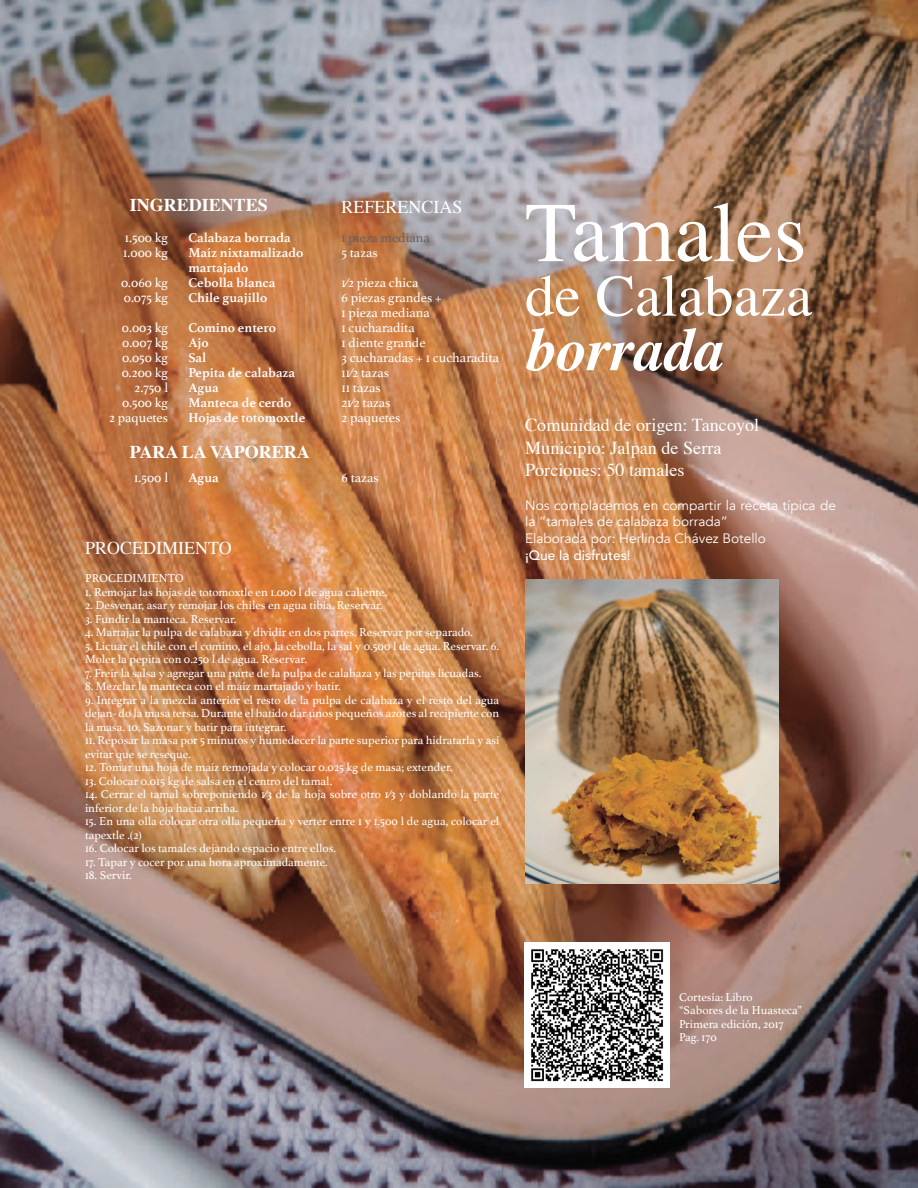
<style>
.page{position:relative;width:918px;height:1188px;background:#fff}
.page>*{position:absolute;margin:0;border:0;box-sizing:border-box;transform-origin:0 0}
.t1{font:84.9px "Times";color:#fff}
.t2{font:italic 700 60.6px "Times";color:#fff}
.t3{font:59.1px "Times";color:#fff}
.t4{font:18.15px/22.6px "Times";color:#fff}
.t5{font:700 18px "Times";color:#fff}
.t6{font:18px "Times";color:#fff}
.t7{font:13.65px/16.6px "Avenir";color:#fff}
.t8{font:500 13.65px "Avenir";color:#fff}
.t9{font:13.5px/15px "Athelas";color:#fff}
.t10{font:700 13.5px/15px "Athelas";color:#fff}
.t11{font:13.5px "Athelas";color:#636366}
.t12{font:12px/13.5px "Athelas";color:#fff}
</style>
<div class="page">
<img style="left:0;top:0;width:918px;height:1188px">
<img style="left:524px;top:943px;width:145px;height:145px">
<img style="left:525px;top:579px;width:253px;height:304px">
<h3 class="t5" style="left:130px;top:188px;width:140px">INGREDIENTES</h3>
<p class="t9" style="left:123px;top:230px;width:46px">1.500 kg<br>1.000 kg</p>
<p class="t9" style="left:121px;top:275px;width:49px">0.060 kg<br>0.075 kg</p>
<p class="t9" style="left:109px;top:320px;width:61px;text-align:right">0.003 kg<br>0.007 kg<br>0.050 kg<br>0.200 kg<br>2.750 l<br>0.500 kg<br>2 paquetes</p>
<p class="t10" style="left:188px;top:230px;width:116px">Calabaza borrada<br>Maíz nixtamalizado martajado<br>Cebolla blanca<br>Chile guajillo</p>
<p class="t10" style="left:188px;top:320px;width:118px">Comino entero<br>Ajo<br>Sal<br>Pepita de calabaza<br>Agua<br>Manteca de cerdo<br>Hojas de totomoxtle</p>
<h3 class="t5" style="left:130px;top:434px;width:182px">PARA LA VAPORERA</h3>
<p class="t9" style="left:134px;top:470px;width:35px">1.500 l</p>
<p class="t10" style="left:188px;top:470px;width:32px">Agua</p>
<h3 class="t6" style="left:341px;top:190px;width:123px">REFERENCIAS</h3>
<p class="t11" style="left:341px;top:227px;width:90px">1 pieza mediana</p>
<p class="t9" style="left:341px;top:245px;width:38px">5 tazas</p>
<p class="t9" style="left:341px;top:275px;width:159px">1⁄2 pieza chica<br>6 piezas grandes +<br>1 pieza mediana<br>1 cucharadita<br>1 diente grande<br>3 cucharadas + 1 cucharadita<br>11⁄2 tazas<br>11 tazas<br>21⁄2 tazas<br>2 paquetes</p>
<p class="t9" style="left:341px;top:470px;width:39px">6 tazas</p>
<h3 class="t6" style="left:85px;top:531px;width:148px">PROCEDIMIENTO</h3>
<p class="t12" style="left:85px;top:571px;width:100px">PROCEDIMIENTO</p>
<p class="t12" style="left:85px;top:585px;width:304px">1. Remojar las hojas de totomoxtle en 1.000 l de agua caliente.</p>
<p class="t12" style="left:85px;top:598px;width:299px">2. Desvenar, asar y remojar los chiles en agua tibia. Reservar.</p>
<p class="t12" style="left:85px;top:612px;width:153px">3. Fundir la manteca. Reservar.</p>
<p class="t12" style="left:85px;top:625px;width:389px">4. Martajar la pulpa de calabaza y dividir en dos partes. Reservar por separado.</p>
<p class="t12" style="left:85px;top:639px;width:416px">5. Licuar el chile con el comino, el ajo, la cebolla, la sal y 0.500 l de agua. Reservar. 6.<br>Moler la pepita con 0.250 l de agua. Reservar.</p>
<p class="t12" style="left:85px;top:666px;width:398px">7. Freír la salsa y agregar una parte de la pulpa de calabaza y las pepitas licuadas.</p>
<p class="t12" style="left:85px;top:679px;width:257px">8. Mezclar la manteca con el maíz martajado y batir.</p>
<p class="t12" style="left:85px;top:693px;width:416px;text-align:justify">9. Integrar a la mezcla anterior el resto de la pulpa de calabaza y el resto del agua dejan- do la masa tersa. Durante el batido dar unos pequeños azotes al recipiente con la masa. 10. Sazonar y batir para integrar.</p>
<p class="t12" style="left:85px;top:733px;width:416px">11. Reposar la masa por 5 minutos y humedecer la parte superior para hidratarla y así evitar que se reseque.</p>
<p class="t12" style="left:85px;top:760px;width:369px">12. Tomar una hoja de maíz remojada y colocar 0.025 kg de masa; extender.</p>
<p class="t12" style="left:85px;top:774px;width:249px">13. Colocar 0.015 kg de salsa en el centro del tamal.</p>
<p class="t12" style="left:85px;top:787px;width:416px">14. Cerrar el tamal sobreponiendo 1⁄3 de la hoja sobre otro 1⁄3 y doblando la parte inferior de la hoja hacia arriba.</p>
<p class="t12" style="left:85px;top:814px;width:416px">15. En una olla colocar otra olla pequeña y verter entre 1 y 1.500 l de agua, colocar el tapextle .(2)</p>
<p class="t12" style="left:85px;top:841px;width:252px">16. Colocar los tamales dejando espacio entre ellos.</p>
<p class="t12" style="left:85px;top:855px;width:244px">17. Tapar y cocer por una hora aproximadamente.</p>
<p class="t12" style="left:85px;top:868px;width:48px">18. Servir.</p>
<h1 class="t1" style="left:525px;top:153px;width:283px">Tamales</h1>
<h3 class="t3" style="left:525px;top:241px;width:289px">de Calabaza</h3>
<h2 class="t2" style="left:525px;top:293px;width:200px">borrada</h2>
<h3 class="t4" style="left:525px;top:412px;width:236px">Comunidad de origen: Tancoyol<br>Municipio: Jalpan de Serra<br>Porciones: 50 tamales</h3>
<p class="t7" style="left:525px;top:497px;width:312px">Nos complacemos en compartir la receta típica de la “tamales de calabaza borrada”<br>Elaborada por: Herlinda Chávez Botello</p>
<p class="t8" style="left:525px;top:543px;width:107px">¡Que la disfrutes!</p>
<p class="t12" style="left:679px;top:990px;width:124px">Cortesía: Libro<br>“Sabores de la Huasteca”<br>Primera edición, 2017<br>Pag. 170</p>
</div>
